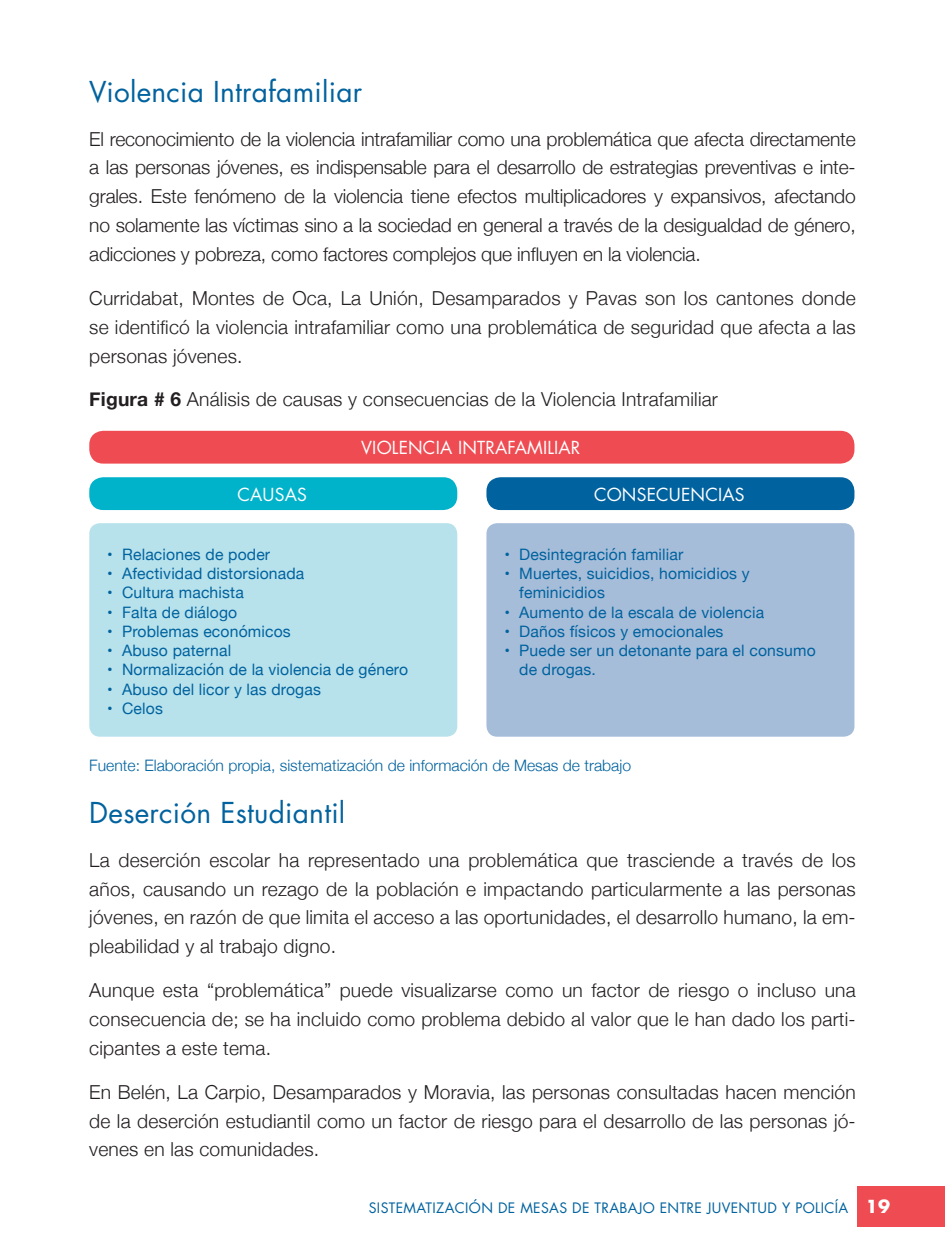
<style>
.page{position:relative;width:945px;height:1260px;background:#fff}
.page>*{position:absolute;margin:0;border:0;box-sizing:border-box;transform-origin:0 0}
.Subs_2{font:28px "Futura LT";letter-spacing:.01em;color:#00629e}
.Corridos{font:300 19.25px/28.9px "Helvetica Neue";letter-spacing:.01em;color:#231f20;text-align:justify}
.t1{font:17.5px "Futura LT";letter-spacing:.01em;color:#fff}
.t2{font:15.75px/19.2px "Helvetica Neue";letter-spacing:.01em;color:#00629e}
.t3{font:300 15.75px "Helvetica Neue";color:#00629e}
.t4{font:14px "Futura LT";letter-spacing:.025em;color:#00629e}
.s1{font-weight:700}
.s2{font-weight:700;font-size:17.5px;color:#fff}
</style>
<div class="page">
<div style="left:858px;top:1186px;width:87px;height:41px;background:#ef4b52"></div>
<div style="left:89px;top:477px;width:368px;height:33px;background:#00b2ca;border-radius:14px"></div>
<div style="left:89px;top:523px;width:368px;height:214px;background:#b7e2ec;border-radius:11px"></div>
<div style="left:486px;top:477px;width:368px;height:33px;background:#00629e;border-radius:14px"></div>
<div style="left:486px;top:523px;width:368px;height:214px;background:#a6bdda;border-radius:11px"></div>
<div style="left:89px;top:431px;width:765px;height:33px;background:#ef4b52;border-radius:14px"></div>
<p class="Subs_2" style="left:89px;top:74px;width:274px">Violencia Intrafamiliar</p>
<p class="Corridos" style="left:89px;top:123px;width:768px">El reconocimiento de la violencia intrafamiliar como una problemática que afecta directamente a las personas jóvenes, es indispensable para el desarrollo de estrategias preventivas e inte&shy;grales. Este fenómeno de la violencia tiene efectos multiplicadores y expansivos, afectando no solamente las víctimas sino a la sociedad en general a través de la desigualdad de género, adicciones y pobreza, como factores complejos que influyen en la violencia.</p>
<p class="Corridos" style="left:89px;top:282px;width:768px">Curridabat, Montes de Oca, La Unión, Desamparados y Pavas son los cantones donde se identificó la violencia intrafamiliar como una problemática de seguridad que afecta a las personas jóvenes.</p>
<p class="Corridos" style="left:89px;top:384px;width:630px"><span class="s1">Figura # 6</span> Análisis de causas y consecuencias de la Violencia Intrafamiliar</p>
<p class="t1" style="left:237px;top:483px;width:71px">CAUSAS</p>
<p class="t1" style="left:361px;top:437px;width:221px">VIOLENCIA INTRAFAMILIAR</p>
<p class="t1" style="left:594px;top:483px;width:152px">CONSECUENCIAS</p>
<p class="t2" style="left:107px;top:546px;width:164px">• Relaciones de poder</p>
<p class="t2" style="left:107px;top:565px;width:199px">• Afectividad distorsionada</p>
<p class="t2" style="left:107px;top:584px;width:138px">• Cultura machista</p>
<p class="t2" style="left:107px;top:603px;width:132px">• Falta de diálogo</p>
<p class="t2" style="left:107px;top:623px;width:185px">• Problemas económicos</p>
<p class="t2" style="left:107px;top:642px;width:125px">• Abuso paternal</p>
<p class="t2" style="left:107px;top:661px;width:302px">• Normalización de la violencia de género</p>
<p class="t2" style="left:107px;top:680px;width:215px">• Abuso del licor y las drogas</p>
<p class="t2" style="left:107px;top:700px;width:57px">• Celos</p>
<p class="t2" style="left:504px;top:546px;width:181px">• Desintegración familiar</p>
<p class="t2" style="left:519px;top:565px;width:232px;text-indent:-15px">• Muertes, suicidios, homicidios y feminicidios</p>
<p class="t2" style="left:504px;top:603px;width:261px">• Aumento de la escala de violencia</p>
<p class="t2" style="left:504px;top:623px;width:221px">• Daños físicos y emocionales</p>
<p class="t2" style="left:519px;top:642px;width:298px;text-indent:-15px">• Puede ser un detonante para el consumo de drogas.</p>
<p class="t3" style="left:89px;top:753px;width:543px">Fuente: Elaboración propia, sistematización de información de Mesas de trabajo</p>
<p class="Subs_2" style="left:89px;top:795px;width:258px">Deserción Estudiantil</p>
<p class="Corridos" style="left:89px;top:844px;width:768px">La deserción escolar ha representado una problemática que trasciende a través de los años, causando un rezago de la población e impactando particularmente a las personas jóvenes, en razón de que limita el acceso a las oportunidades, el desarrollo humano, la em&shy;pleabilidad y al trabajo digno.</p>
<p class="Corridos" style="left:89px;top:974px;width:768px">Aunque esta “problemática” puede visualizarse como un factor de riesgo o incluso una consecuencia de; se ha incluido como problema debido al valor que le han dado los parti&shy;cipantes a este tema.</p>
<p class="Corridos" style="left:89px;top:1076px;width:768px">En Belén, La Carpio, Desamparados y Moravia, las personas consultadas hacen mención de la deserción estudiantil como un factor de riesgo para el desarrollo de las personas jó&shy;venes en las comunidades.</p>
<p class="t4" style="left:369px;top:1199px;width:523px">SISTEMATIZACIÓN DE MESAS DE TRABAJO ENTRE JUVENTUD Y POLICÍA <span class="s2">19</span></p>
</div>
